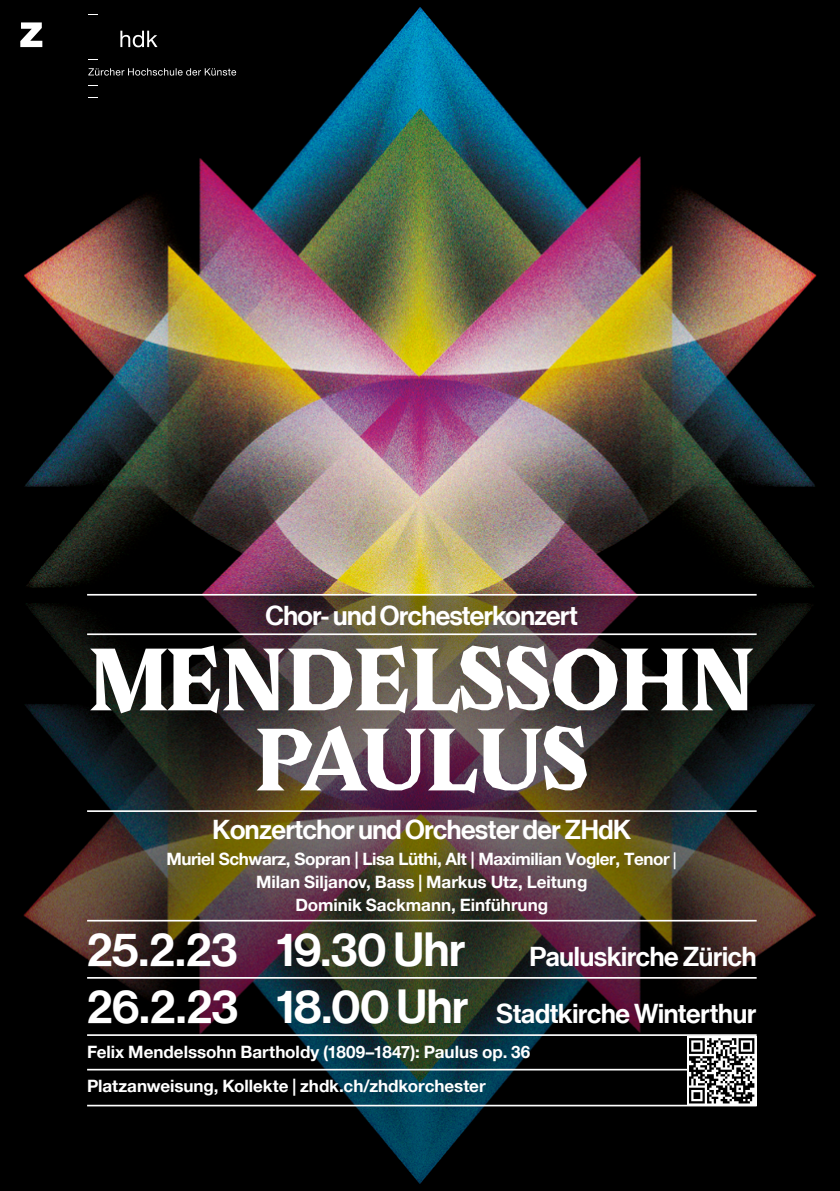
<style>
.page{position:relative;width:840px;height:1191px;background:#fff}
.page>*{position:absolute;margin:0;border:0;box-sizing:border-box;transform-origin:0 0}
.t1{font:46.8px "N Haas Grotesk DS Pro 65 Md";letter-spacing:-.015em;color:#fff}
.t2{font:26.6px/57.2px "N Haas Grotesk DS Pro 65 Md";letter-spacing:-.02em;color:#fff;text-align:right}
.t3{font:700 17px/23.4px "Helvetica Neue LT Pro";letter-spacing:-.005em;color:#fff;text-align:center}
.s1{font-family:"Minion Pro"}
.s2{font-size:46.8px}
</style>
<div class="page">
<img style="left:0;top:0;width:839px;height:595px">
<img style="left:0;top:595px;width:839px;height:596px">
<svg style="left:20px;top:22px;width:137px;height:25px;background:#2b2b2b"></svg>
<svg style="left:88px;top:68px;width:148px;height:8px"></svg>
<hr style="left:87px;top:594px;width:669px;height:1px;background:#fff">
<hr style="left:87px;top:633px;width:669px;height:2px;background:#fff">
<hr style="left:87px;top:810px;width:669px;height:2px;background:#fff">
<hr style="left:87px;top:920px;width:669px;height:1px;background:#fff">
<hr style="left:87px;top:977px;width:669px;height:1px;background:#fff">
<hr style="left:87px;top:1034px;width:669px;height:2px;background:#fff">
<hr style="left:87px;top:1068px;width:669px;height:2px;background:#fff">
<hr style="left:87px;top:1104px;width:669px;height:2px;background:#fff">
<svg style="left:90px;top:645px;width:663px;height:68px"></svg>
<svg style="left:256px;top:725px;width:330px;height:68px"></svg>
<svg style="left:686px;top:1036px;width:70px;height:69px"></svg>
<svg style="left:688px;top:1038px;width:66px;height:65px"></svg>
<h2 class="t2" style="left:265px;top:587px;width:314px">Chor- und Orchesterkonzert</h2>
<h2 class="t2" style="left:212px;top:802px;width:420px">Konzertchor und Orchester der ZHdK</h2>
<p class="t3" style="left:166px;top:846px;width:512px">Muriel Schwarz, Sopran | Lisa Lüthi, Alt | Maximilian Vogler, Tenor <span class="s1">|<br></span>Milan Siljanov, Bass | Markus Utz, Leitung<br>Dominik Sackmann, Einführung</p>
<h1 class="t1" style="left:87px;top:922px;width:380px">25.2.23 19.30 Uhr</h1>
<h2 class="t2" style="left:87px;top:928px;width:670px">Pauluskirche Zürich<br><span class="s2">26.2.23 18.00 Uhr</span> Stadtkirche Winterthur</h2>
<p class="t3" style="left:87px;top:1034px;width:444px;line-height:34.6px;text-align:left">Felix Mendelssohn Bartholdy (1809–1847): Paulus op. 36<br>Platzanweisung, Kollekte | zhdk.ch/zhdkorchester</p>
</div>
